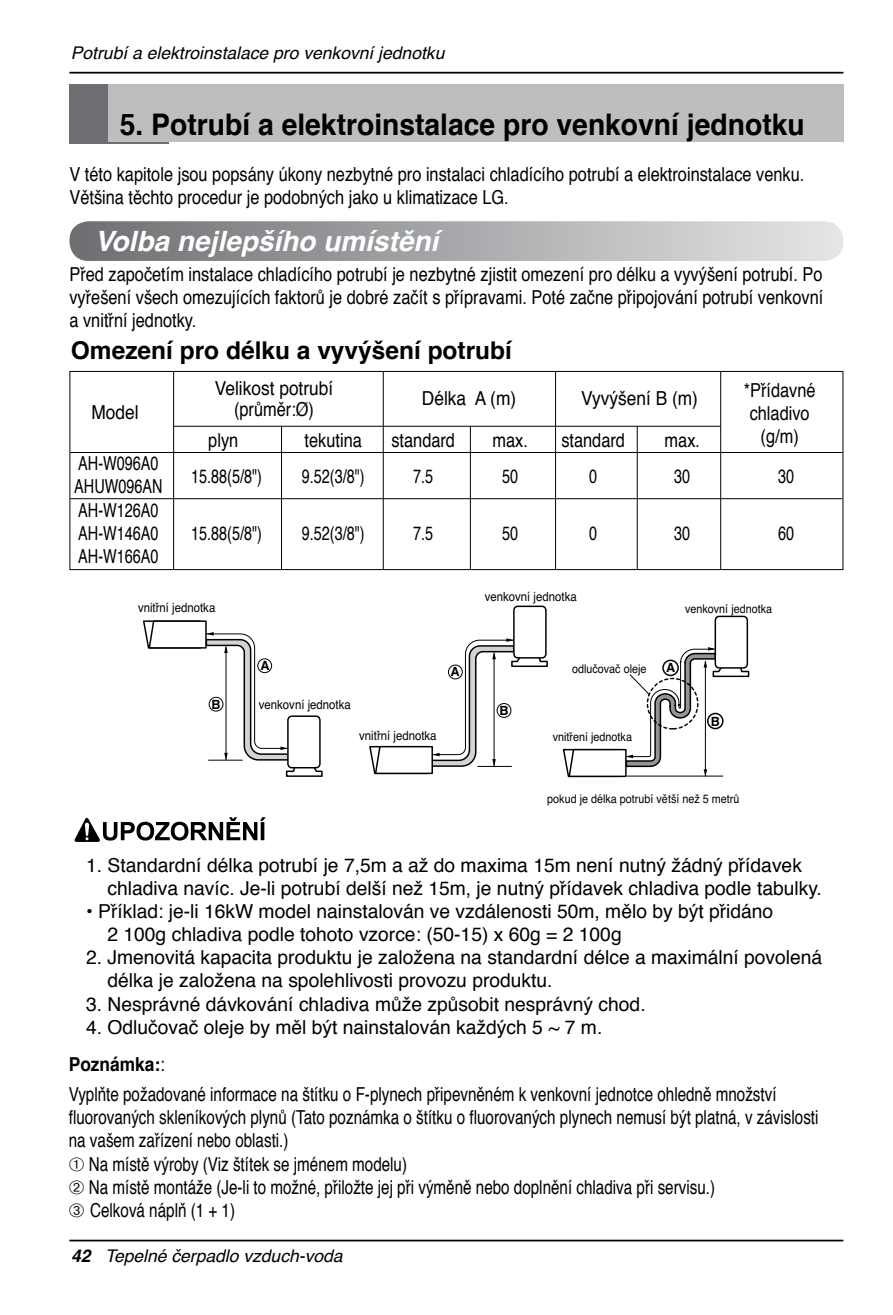
<style>
.page{position:relative;width:893px;height:1315px;background:#fff}
.page>*{position:absolute;margin:0;border:0;box-sizing:border-box;transform-origin:0 0}
.t1{font:700 29.75px "Helvetica";color:#000;scale:.95 1}
.t2{font:italic 700 28px "Helvetica";color:#fff}
.t3{font:700 24.5px "Helvetica";color:#000}
.t4{font:19.25px/23.1px "Helvetica";color:#000}
.t5{font:19.25px/23.1px "Helvetica";color:#000;scale:.85 1}
.t6{font:19.25px/23.1px "Helvetica";color:#000;scale:.79 1}
.t7{font:19.25px/23.1px "Helvetica";color:#000;scale:.75 1}
.t8{font:19.25px "Helvetica";color:#000;scale:.9 1}
.t9{font:italic 17.5px "Helvetica";color:#000}
.t10{font:12.6px "Helvetica";color:#000;scale:.9 1}
.t11{font:700 12.6px "Helvetica";color:#000}
.t12{font:12.08px "Helvetica";color:#000;scale:.9 1}
.s1{font-weight:700}
</style>
<div class="page">
<hr style="left:69px;top:1239px;width:774px;height:2px;background:#000">
<hr style="left:69px;top:72px;width:774px;height:2px;background:#000">
<div style="left:69px;top:84px;width:99px;height:60px;background:#6d6e71"></div>
<div style="left:108px;top:84px;width:735px;height:58px;background:#bcbec0"></div>
<svg style="left:69px;top:221px;width:774px;height:40px;background:#a9aaad"></svg>
<div style="left:69px;top:371px;width:774px;height:199px;border:1px solid #000"></div>
<hr style="left:70px;top:452px;width:772px;height:1px;background:#000">
<hr style="left:70px;top:498px;width:772px;height:1px;background:#000">
<hr style="left:173px;top:426px;width:548px;height:1px;background:#000">
<hr style="left:173px;top:372px;width:1px;height:197px;background:#000">
<hr style="left:281px;top:426px;width:1px;height:143px;background:#000">
<hr style="left:470px;top:426px;width:1px;height:143px;background:#000">
<hr style="left:637px;top:426px;width:1px;height:143px;background:#000">
<hr style="left:383px;top:372px;width:1px;height:197px;background:#000">
<hr style="left:555px;top:372px;width:1px;height:197px;background:#000">
<hr style="left:720px;top:372px;width:1px;height:197px;background:#000">
<div style="left:513px;top:605px;width:34px;height:53px;border:1px solid #000;border-radius:4px"></div>
<div style="left:714px;top:615px;width:34px;height:53px;border:1px solid #000;border-radius:4px"></div>
<svg style="left:143px;top:620px;width:180px;height:157px"></svg>
<svg style="left:562px;top:647px;width:188px;height:131px"></svg>
<svg style="left:75px;top:817px;width:191px;height:25px"></svg>
<svg style="left:369px;top:638px;width:179px;height:137px"></svg>
<p class="t9" style="left:71px;top:39px;width:375px">Potrubí a elektroinstalace pro venkovní jednotku</p>
<h1 class="t1" style="left:120px;top:101px;width:722px">5. Potrubí a elektroinstalace pro venkovní jednotku</h1>
<p class="t5" style="left:69px;top:163px;width:866px">V této kapitole jsou popsány úkony nezbytné pro instalaci chladícího potrubí a elektroinstalace venku.<br>Většina těchto procedur je podobných jako u klimatizace LG.</p>
<h2 class="t2" style="left:95px;top:218px;width:345px">Volba nejlepšího umístění</h2>
<p class="t5" style="left:69px;top:263px;width:888px;text-align:justify">Před započetím instalace chladícího potrubí je nezbytné zjistit omezení pro délku a vyvýšení potrubí. Po vyřešení všech omezujících faktorů je dobré začít s přípravami. Poté začne připojování potrubí venkovní a vnitřní jednotky.</p>
<p class="t3" style="left:71px;top:330px;width:443px">Omezení pro délku a vyvýšení potrubí</p>
<p class="t8" style="left:92px;top:397px;width:54px">Model</p>
<p class="t8" style="left:139px;top:373px;width:50px">V</p>
<p class="t8" style="left:225px;top:373px;width:121px">elikost potrubí</p>
<p class="t5" style="left:234px;top:398px;width:96px">(průměr:Ø)</p>
<p class="t8" style="left:422px;top:383px;width:149px">Délka A (m) V</p>
<p class="t8" style="left:592px;top:383px;width:119px">yvýšení B (m)</p>
<p class="t5" style="left:208px;top:429px;width:37px">plyn</p>
<p class="t5" style="left:305px;top:429px;width:69px">tekutina</p>
<p class="t5" style="left:391px;top:429px;width:76px">standard</p>
<p class="t5" style="left:492px;top:429px;width:43px">max.</p>
<p class="t5" style="left:561px;top:429px;width:76px">standard</p>
<p class="t5" style="left:665px;top:429px;width:43px">max.</p>
<p class="t5" style="left:744px;top:379px;width:86px;text-align:center">*Přídavné chladivo (g/m)</p>
<p class="t7" style="left:70px;top:453px;width:119px">AH -W096A0</p>
<p class="t7" style="left:70px;top:476px;width:124px">AH UW096AN<br>AH -W126A0<br>AH -W146A0</p>
<p class="t7" style="left:70px;top:545px;width:119px">AH -W166A0</p>
<p class="t7" style="left:191px;top:465px;width:96px">15.88(5/8")</p>
<p class="t7" style="left:302px;top:465px;width:85px">9.52(3/8")</p>
<p class="t7" style="left:413px;top:465px;width:28px">7.5</p>
<p class="t7" style="left:502px;top:465px;width:23px">50</p>
<p class="t7" style="left:589px;top:465px;width:12px">0</p>
<p class="t7" style="left:674px;top:465px;width:23px">30</p>
<p class="t7" style="left:778px;top:465px;width:23px">30</p>
<p class="t7" style="left:191px;top:522px;width:96px">15.88(5/8")</p>
<p class="t7" style="left:302px;top:522px;width:85px">9.52(3/8")</p>
<p class="t7" style="left:413px;top:522px;width:28px">7.5</p>
<p class="t7" style="left:502px;top:522px;width:23px">50</p>
<p class="t7" style="left:589px;top:522px;width:12px">0</p>
<p class="t7" style="left:674px;top:522px;width:23px">30</p>
<p class="t7" style="left:778px;top:522px;width:23px">60</p>
<p class="t10" style="left:138px;top:598px;width:87px">vnitřní jednotka</p>
<p class="t11" style="left:211px;top:694px;width:11px">B</p>
<p class="t11" style="left:260px;top:655px;width:11px">A</p>
<p class="t10" style="left:259px;top:695px;width:104px">venkovní jednotka</p>
<p class="t10" style="left:359px;top:726px;width:87px">vnitřní jednotka</p>
<p class="t10" style="left:485px;top:587px;width:104px">venkovní jednotka</p>
<p class="t12" style="left:685px;top:599px;width:98px">venkovní jednotka</p>
<p class="t11" style="left:499px;top:700px;width:11px">B</p>
<p class="t12" style="left:572px;top:660px;width:84px">odlučovač oleje</p>
<p class="t11" style="left:666px;top:657px;width:11px">A</p>
<p class="t12" style="left:553px;top:727px;width:90px">vnitření jednotka</p>
<p class="t11" style="left:711px;top:711px;width:11px">B</p>
<p class="t12" style="left:547px;top:789px;width:215px">pokud je délka potrubí větší než 5 metrů</p>
<p class="t4" style="left:107px;top:854px;width:716px;text-indent:-21px">1. Standardní délka potrubí je 7,5m a až do maxima 15m není nutný žádný přídavek chladiva navíc. Je-li potrubí delší než 15m, je nutný přídavek chladiva podle tabulky.</p>
<p class="t4" style="left:107px;top:900px;width:667px;text-indent:-21px">• Příklad: je-li 16kW model nainstalován ve vzdálenosti 50m, mělo by být přidáno<br>2 100g chladiva podle tohoto vzorce: (50-15) x 60g = 2 100g</p>
<p class="t4" style="left:107px;top:946px;width:716px;text-indent:-21px">2. Jmenovitá kapacita produktu je založena na standardní délce a maximální povolená délka je založena na spolehlivosti provozu produktu.</p>
<p class="t4" style="left:86px;top:993px;width:561px">3. Nesprávné dávkování chladiva může způsobit nesprávný chod.</p>
<p class="t4" style="left:69px;top:1009px;width:535px;line-height:36.9px;text-indent:17px">4. Odlučovač oleje by měl být nainstalován každých 5 ~ 7 m.<br><span class="s1">Poznámka:</span>:</p>
<p class="t6" style="left:69px;top:1083px;width:950px">Vyplňte požadované informace na štítku o F-plynech připevněném k venkovní jednotce ohledně množství fluorovaných skleníkových plynů (Tato poznámka o štítku o fluorovaných plynech nemusí být platná, v závislosti na vašem zařízení nebo oblasti.)<br>➀ Na místě výroby (Viz štítek se jménem modelu)<br>➁ Na místě montáže (Je-li to možné, přiložte jej při výměně nebo doplnění chladiva při servisu.)<br>➂ Celková náplň (1 + 1)</p>
<p class="t9" style="left:71px;top:1242px;width:273px"><span class="s1">42</span> Tepelné čerpadlo vzduch-voda</p>
</div>
